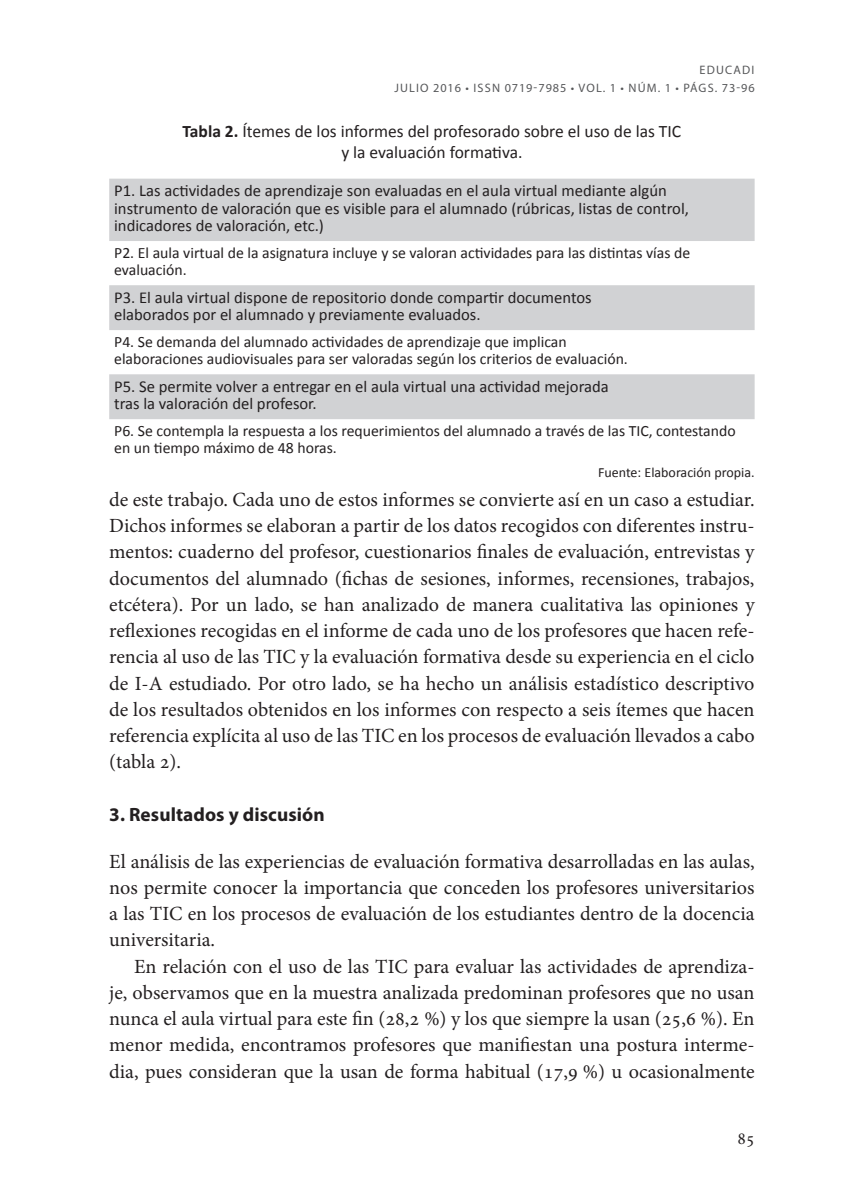
<style>
.page{position:relative;width:844px;height:1191px;background:#fff}
.page>*{position:absolute;margin:0;border:0;box-sizing:border-box;transform-origin:0 0}
.t1{font:20.12px/26.2px "Minion Pro";color:#231f20;text-align:justify}
.t2{font:700 19.25px "Myriad Pro";letter-spacing:.005em;color:#231f20}
.t3{font:17.5px/21px "Calibri";color:#231f20;text-align:center}
.t4{font:17.5px "Minion Pro";color:#231f20}
.t5{font:16.62px/17.5px "Calibri";color:#231f20}
.t6{font:15.75px/17.5px "Calibri";color:#231f20}
.t7{font:14px "Calibri";color:#231f20}
.t8{font:12.25px/17.5px "Myriad Pro";letter-spacing:.095em;color:#57585a;text-align:right}
.s1{font-weight:700}
.s2{font-style:inherit}
</style>
<div class="page">
<svg style="left:109px;top:179px;width:645px;height:240px;fill:#d1d2d4"></svg>
<p class="t8" style="left:394px;top:61px;width:362px">EDUCADI<br>JULIO 2016 • ISSN 0719-7985 • VOL. 1 • NÚM. 1 • PÁGS. 73-96</p>
<p class="t3" style="left:182px;top:121px;width:500px"><span class="s1">Tabla 2.</span> Ítemes de los informes del profesorado sobre el uso de las TIC y la evaluación formativa.</p>
<p class="t5" style="left:114px;top:182px;width:576px">P1. Las actividades de aprendizaje son evaluadas en el aula virtual mediante algún instrumento de valoración que es visible para el alumnado (rúbricas, listas de control, indicadores de valoración, etc.)</p>
<p class="t6" style="left:114px;top:244px;width:577px">P2. El aula virtual de la asignatura incluye y se valoran actividades para las distintas vías de evaluación.</p>
<p class="t5" style="left:114px;top:288px;width:479px">P3. El aula virtual dispone de repositorio donde compartir documentos elaborados por el alumnado y previamente evaluados.</p>
<p class="t6" style="left:114px;top:333px;width:515px">P4. Se demanda del alumnado actividades de aprendizaje que implican elaboraciones audiovisuales para ser valoradas según los criterios de evaluación.</p>
<p class="t5" style="left:114px;top:377px;width:496px">P5. Se permite volver a entregar en el aula virtual una actividad mejorada tras la valoración del profesor.</p>
<p class="t6" style="left:114px;top:422px;width:622px">P6. Se contempla la respuesta a los requerimientos del alumnado a través de las TIC, contestando en un tiempo máximo de 48 horas.</p>
<p class="t7" style="left:598px;top:463px;width:158px">Fuente: Elaboración propia.</p>
<p class="t1" style="left:109px;top:486px;width:646px">de este trabajo. Cada uno de estos informes se convierte así en un caso a estudiar.<br>Dichos informes se elaboran a partir de los datos recogidos con diferentes instru&shy;mentos: cuaderno del profesor, cuestionarios finales de evaluación, entrevistas y documentos del alumnado (fichas de sesiones, informes, recensiones, trabajos, etcétera). Por un lado, se han analizado de manera cualitativa las opiniones y reflexiones recogidas en el informe de cada uno de los profesores que hacen refe&shy;rencia al uso de las TIC y la evaluación formativa desde su experiencia en el ciclo de I-A estudiado. Por otro lado, se ha hecho un análisis estadístico descriptivo de los resultados obtenidos en los informes con respecto a seis ítemes que hacen referencia explícita al uso de las TIC en los procesos de evaluación llevados a cabo (tabla 2).</p>
<p class="t2" style="left:109px;top:802px;width:217px"><span class="s2">3</span>. Resultados y discusión</p>
<p class="t1" style="left:109px;top:848px;width:646px">El análisis de las experiencias de evaluación formativa desarrolladas en las aulas, nos permite conocer la importancia que conceden los profesores universitarios a las TIC en los procesos de evaluación de los estudiantes dentro de la docencia universitaria.</p>
<p class="t1" style="left:109px;top:953px;width:646px;text-indent:25px">En relación con el uso de las TIC para evaluar las actividades de aprendiza&shy;je, observamos que en la muestra analizada predominan profesores que no usan nunca el aula virtual para este fin (28,2 %) y los que siempre la usan (25,6 %). En menor medida, encontramos profesores que manifiestan una postura interme&shy;dia, pues consideran que la usan de forma habitual (17,9 %) u ocasionalmente</p>
<p class="t4" style="left:737px;top:1126px;width:19px">85</p>
</div>
